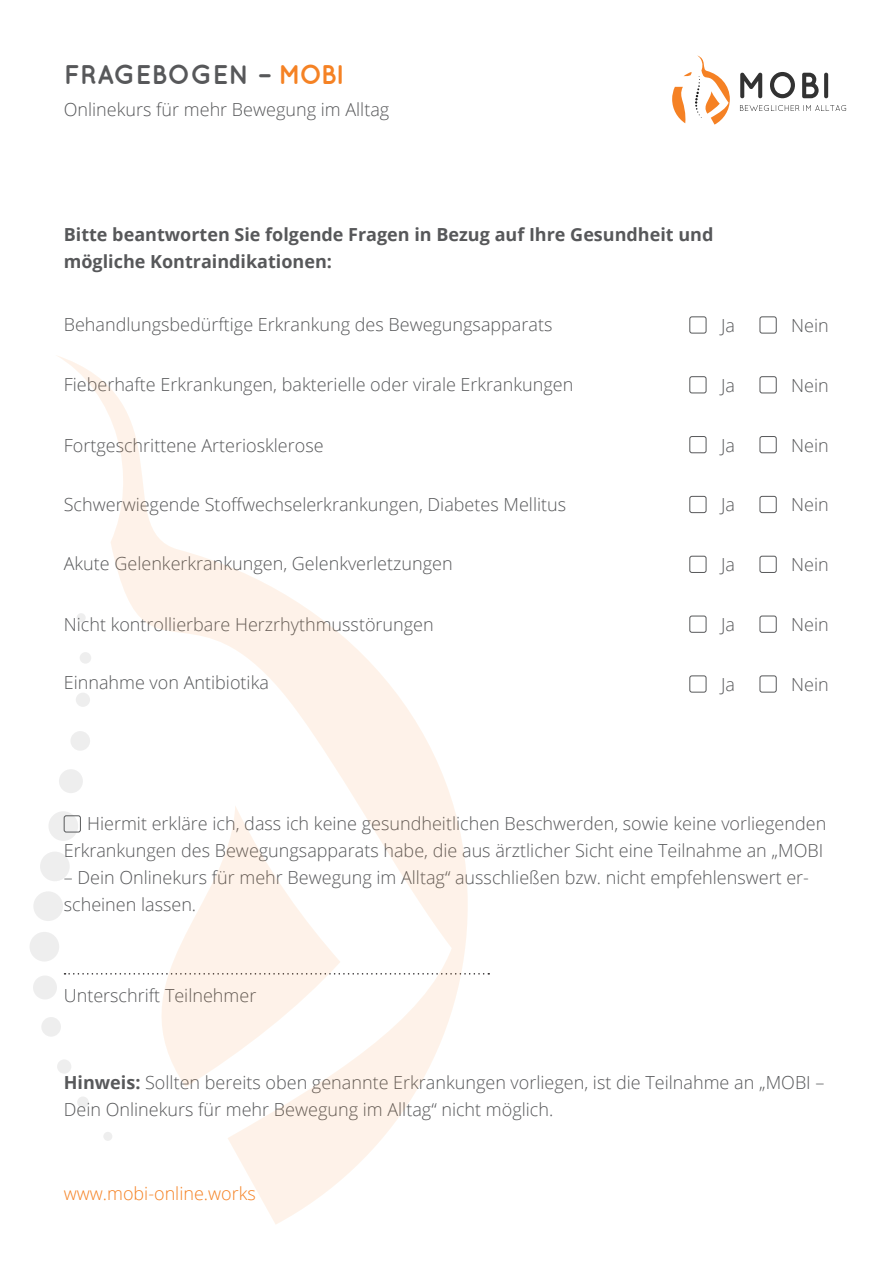
<style>
.page{position:relative;width:893px;height:1263px;background:#fff}
.page>*{position:absolute;margin:0;border:0;box-sizing:border-box;transform-origin:0 0}
.t1{font:700 27px "Quicksand";color:#57585a}
.t2{font:300 18px/27px "Open Sans";color:#57585a}
.t3{font:700 18px/27px "Open Sans";color:#57585a}
.t4{font:300 18px "Open Sans";color:#f58224}
.s1{color:#f58224}
.s2{font-weight:700}
</style>
<div class="page">
<div style="left:689px;top:316px;width:17px;height:17px;border:1px solid #57585a;border-radius:2px"></div>
<div style="left:760px;top:316px;width:17px;height:17px;border:1px solid #57585a;border-radius:2px"></div>
<div style="left:689px;top:376px;width:17px;height:17px;border:1px solid #57585a;border-radius:2px"></div>
<div style="left:760px;top:376px;width:17px;height:17px;border:1px solid #57585a;border-radius:2px"></div>
<div style="left:689px;top:675px;width:17px;height:17px;border:1px solid #57585a;border-radius:2px"></div>
<div style="left:760px;top:675px;width:17px;height:17px;border:1px solid #57585a;border-radius:2px"></div>
<div style="left:689px;top:496px;width:17px;height:17px;border:1px solid #57585a;border-radius:2px"></div>
<div style="left:760px;top:496px;width:17px;height:17px;border:1px solid #57585a;border-radius:2px"></div>
<div style="left:689px;top:556px;width:17px;height:17px;border:1px solid #57585a;border-radius:2px"></div>
<div style="left:760px;top:556px;width:17px;height:17px;border:1px solid #57585a;border-radius:2px"></div>
<div style="left:689px;top:616px;width:17px;height:17px;border:1px solid #57585a;border-radius:2px"></div>
<div style="left:760px;top:616px;width:17px;height:17px;border:1px solid #57585a;border-radius:2px"></div>
<div style="left:689px;top:436px;width:17px;height:17px;border:1px solid #57585a;border-radius:2px"></div>
<div style="left:760px;top:436px;width:17px;height:17px;border:1px solid #57585a;border-radius:2px"></div>
<svg style="left:58px;top:356px;width:410px;height:868px"></svg>
<svg style="left:111px;top:805px;width:229px;height:282px"></svg>
<div style="left:77px;top:613px;width:9px;height:9px;background:#eee;border-radius:50%"></div>
<div style="left:80px;top:652px;width:11px;height:12px;background:#eee;border-radius:50%"></div>
<div style="left:76px;top:693px;width:14px;height:14px;background:#eee;border-radius:50%"></div>
<div style="left:70px;top:731px;width:20px;height:20px;background:#eee;border-radius:50%"></div>
<div style="left:59px;top:769px;width:24px;height:24px;background:#eee;border-radius:50%"></div>
<svg style="left:48px;top:811px;width:30px;height:30px"></svg>
<div style="left:40px;top:851px;width:30px;height:30px;background:#eee;border-radius:50%"></div>
<div style="left:33px;top:891px;width:30px;height:30px;background:#eee;border-radius:50%"></div>
<div style="left:30px;top:932px;width:29px;height:29px;background:#eee;border-radius:50%"></div>
<div style="left:103px;top:1132px;width:9px;height:9px;background:#eee;border-radius:50%"></div>
<div style="left:77px;top:1096px;width:12px;height:12px;background:#eee;border-radius:50%"></div>
<div style="left:57px;top:1059px;width:14px;height:15px;background:#eee;border-radius:50%"></div>
<div style="left:41px;top:1017px;width:20px;height:20px;background:#eee;border-radius:50%"></div>
<div style="left:33px;top:975px;width:24px;height:24px;background:#eee;border-radius:50%"></div>
<svg style="left:672px;top:55px;width:58px;height:70px"></svg>
<svg style="left:740px;top:73px;width:22px;height:25px"></svg>
<svg style="left:770px;top:72px;width:25px;height:26px"></svg>
<svg style="left:802px;top:73px;width:26px;height:25px"></svg>
<svg style="left:740px;top:105px;width:106px;height:6px"></svg>
<p class="t1" style="left:64px;top:58px;width:282px">FRAGEBOGEN – <span class="s1">MOBI</span></p>
<p class="t2" style="left:64px;top:95px;width:327px">Onlinekurs für mehr Bewegung im Alltag</p>
<p class="t3" style="left:64px;top:221px;width:651px">Bitte beantworten Sie folgende Fragen in Bezug auf Ihre Gesundheit und mögliche Kontraindikationen:</p>
<p class="t2" style="left:64px;top:311px;width:490px">Behandlungsbedürftige Erkrankung des Bewegungsapparats</p>
<p class="t2" style="left:721px;top:311px;width:15px">Ja</p>
<p class="t2" style="left:791px;top:311px;width:39px">Nein</p>
<p class="t2" style="left:64px;top:371px;width:511px">Fieberhafte Erkrankungen, bakterielle oder virale Erkrankungen</p>
<p class="t2" style="left:721px;top:371px;width:15px">Ja</p>
<p class="t2" style="left:791px;top:371px;width:39px">Nein</p>
<p class="t2" style="left:64px;top:431px;width:261px">Fortgeschrittene Arteriosklerose</p>
<p class="t2" style="left:721px;top:431px;width:15px">Ja</p>
<p class="t2" style="left:791px;top:431px;width:39px">Nein</p>
<p class="t2" style="left:64px;top:490px;width:504px">Schwerwiegende Stoffwechselerkrankungen, Diabetes Mellitus</p>
<p class="t2" style="left:721px;top:491px;width:15px">Ja</p>
<p class="t2" style="left:791px;top:491px;width:39px">Nein</p>
<p class="t2" style="left:64px;top:549px;width:390px">Akute Gelenkerkrankungen, Gelenkverletzungen</p>
<p class="t2" style="left:721px;top:551px;width:15px">Ja</p>
<p class="t2" style="left:791px;top:551px;width:39px">Nein</p>
<p class="t2" style="left:64px;top:610px;width:371px">Nicht kontrollierbare Herzrhythmusstörungen</p>
<p class="t2" style="left:721px;top:610px;width:15px">Ja</p>
<p class="t2" style="left:791px;top:610px;width:39px">Nein</p>
<p class="t2" style="left:64px;top:669px;width:207px">Einnahme von Antibiotika</p>
<p class="t2" style="left:721px;top:670px;width:15px">Ja</p>
<p class="t2" style="left:791px;top:670px;width:39px">Nein</p>
<p class="t2" style="left:64px;top:810px;width:764px;text-align:right">Hiermit erkläre ich, dass ich keine gesundheitlichen Beschwerden, sowie keine vorliegenden<br>Erkrankungen des Bewegungsapparats habe, die aus ärztlicher Sicht eine Teilnahme an „MOBI</p>
<p class="t2" style="left:64px;top:864px;width:747px">– Dein Onlinekurs für mehr Bewegung im Alltag“ ausschließen bzw. nicht empfehlenswert er&shy;scheinen lassen.</p>
<p class="t2" style="left:64px;top:982px;width:194px">Unterschrift Teilnehmer</p>
<p class="t2" style="left:64px;top:1069px;width:762px"><span class="s2">Hinweis:</span> Sollten bereits oben genannte Erkrankungen vorliegen, ist die Teilnahme an „MOBI –<br>Dein Onlinekurs für mehr Bewegung im Alltag“ nicht möglich.</p>
<p class="t4" style="left:64px;top:1181px;width:194px">www.mobi-online.works</p>
</div>
